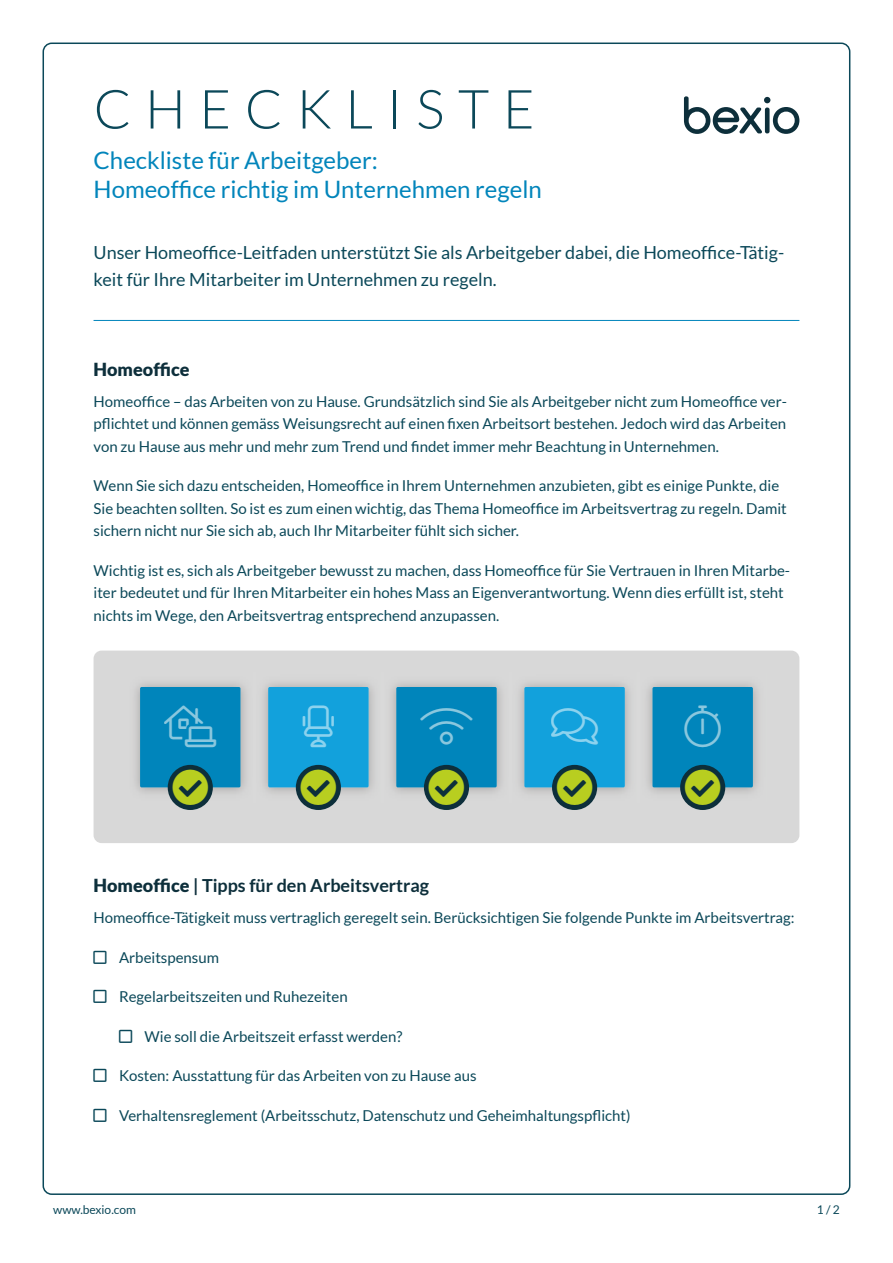
<style>
.page{position:relative;width:893px;height:1263px;background:#fff}
.page>*{position:absolute;margin:0;border:0;box-sizing:border-box;transform-origin:0 0}
.t1{font:300 54px "Lato";letter-spacing:.25em;color:#0b4859}
.t2{font:24px/28.8px "Lato";color:#0285bb}
.t3{font:18px/27px "Lato";color:#0b4859}
.t4{font:700 18px "Lato";color:#0d2f3b}
.t5{font:900 18px "Lato";color:#0d2f3b}
.t6{font:15px/22.5px "Lato";color:#0b4859}
.t7{font:12px "Lato";color:#0b4859}
.s1{font-weight:900}
</style>
<div class="page">
<svg style="left:684px;top:96px;width:115px;height:38px"></svg>
<hr style="left:94px;top:320px;width:705px;height:1px;background:#0285bb">
<div style="left:94px;top:651px;width:705px;height:192px;background:#d8d8d8;border-radius:8px"></div>
<img style="left:136px;top:683px;width:622px;height:119px">
<div style="left:140px;top:687px;width:100px;height:100px;background:#0085bb;border-radius:2px"></div>
<img style="left:254px;top:683px;width:1px;height:119px">
<div style="left:268px;top:687px;width:101px;height:100px;background:#12a1dc;border-radius:2px"></div>
<img style="left:381px;top:683px;width:2px;height:119px">
<div style="left:396px;top:687px;width:101px;height:100px;background:#0085bb;border-radius:2px"></div>
<img style="left:510px;top:683px;width:1px;height:119px">
<div style="left:524px;top:687px;width:101px;height:100px;background:#12a1dc;border-radius:2px"></div>
<img style="left:638px;top:683px;width:1px;height:119px">
<div style="left:652px;top:687px;width:101px;height:100px;background:#0085bb;border-radius:2px"></div>
<div style="left:168px;top:765px;width:45px;height:45px;background:#0d2f3b;border-radius:50%"></div>
<div style="left:296px;top:765px;width:45px;height:45px;background:#0d2f3b;border-radius:50%"></div>
<div style="left:424px;top:765px;width:45px;height:45px;background:#0d2f3b;border-radius:50%"></div>
<div style="left:552px;top:765px;width:45px;height:45px;background:#0d2f3b;border-radius:50%"></div>
<div style="left:680px;top:765px;width:45px;height:45px;background:#0d2f3b;border-radius:50%"></div>
<svg style="left:173px;top:770px;width:35px;height:35px"></svg>
<svg style="left:301px;top:770px;width:35px;height:35px"></svg>
<svg style="left:429px;top:770px;width:35px;height:35px"></svg>
<svg style="left:557px;top:770px;width:35px;height:35px"></svg>
<svg style="left:685px;top:770px;width:35px;height:35px"></svg>
<h1 class="t1" style="left:94px;top:80px;width:443px">CHECKLISTE</h1>
<h2 class="t2" style="left:94px;top:146px;width:450px">Checkliste für Arbeitgeber:<br>Homeoffice richtig im Unternehmen regeln</h2>
<p class="t3" style="left:94px;top:239px;width:692px">Unser Homeoffice-Leitfaden unterstützt Sie als Arbeitgeber dabei, die Homeoffice-Tätig&shy;keit für Ihre Mitarbeiter im Unternehmen zu regeln.</p>
<p class="t5" style="left:94px;top:359px;width:98px">Homeoffice</p>
<p class="t6" style="left:94px;top:390px;width:695px;text-align:justify">Homeoffice – das Arbeiten von zu Hause. Grundsätzlich sind Sie als Arbeitgeber nicht zum Homeoffice ver&shy;pflichtet und können gemäss Weisungsrecht auf einen fixen Arbeitsort bestehen. Jedoch wird das Arbeiten von zu Hause aus mehr und mehr zum Trend und findet immer mehr Beachtung in Unternehmen.</p>
<p class="t6" style="left:94px;top:474px;width:695px">Wenn Sie sich dazu entscheiden, Homeoffice in Ihrem Unternehmen anzubieten, gibt es einige Punkte, die<br>Sie beachten sollten. So ist es zum einen wichtig, das Thema Homeoffice im Arbeitsvertrag zu regeln. Damit sichern nicht nur Sie sich ab, auch Ihr Mitarbeiter fühlt sich sicher.</p>
<p class="t6" style="left:94px;top:559px;width:698px">Wichtig ist es, sich als Arbeitgeber bewusst zu machen, dass Homeoffice für Sie Vertrauen in Ihren Mitarbe&shy;iter bedeutet und für Ihren Mitarbeiter ein hohes Mass an Eigenverantwortung. Wenn dies erfüllt ist, steht nichts im Wege, den Arbeitsvertrag entsprechend anzupassen.</p>
<p class="t4" style="left:94px;top:875px;width:337px"><span class="s1">Homeoffice</span> | Tipps für den Arbeitsvertrag</p>
<p class="t6" style="left:94px;top:907px;width:703px">Homeoffice-Tätigkeit muss vertraglich geregelt sein. Berücksichtigen Sie folgende Punkte im Arbeitsvertrag:</p>
<p class="t6" style="left:119px;top:946px;width:102px">Arbeitspensum</p>
<p class="t6" style="left:119px;top:986px;width:230px">Regelarbeitszeiten und Ruhezeiten</p>
<p class="t6" style="left:145px;top:1025px;width:259px">Wie soll die Arbeitszeit erfasst werden?</p>
<p class="t6" style="left:119px;top:1065px;width:359px">Kosten: Ausstattung für das Arbeiten von zu Hause aus</p>
<p class="t6" style="left:119px;top:1104px;width:513px">Verhaltensreglement (Arbeitsschutz, Datenschutz und Geheimhaltungspflicht)</p>
<p class="t7" style="left:53px;top:1203px;width:84px">www.bexio.com</p>
<p class="t7" style="left:817px;top:1203px;width:25px">1 / 2</p>
</div>
